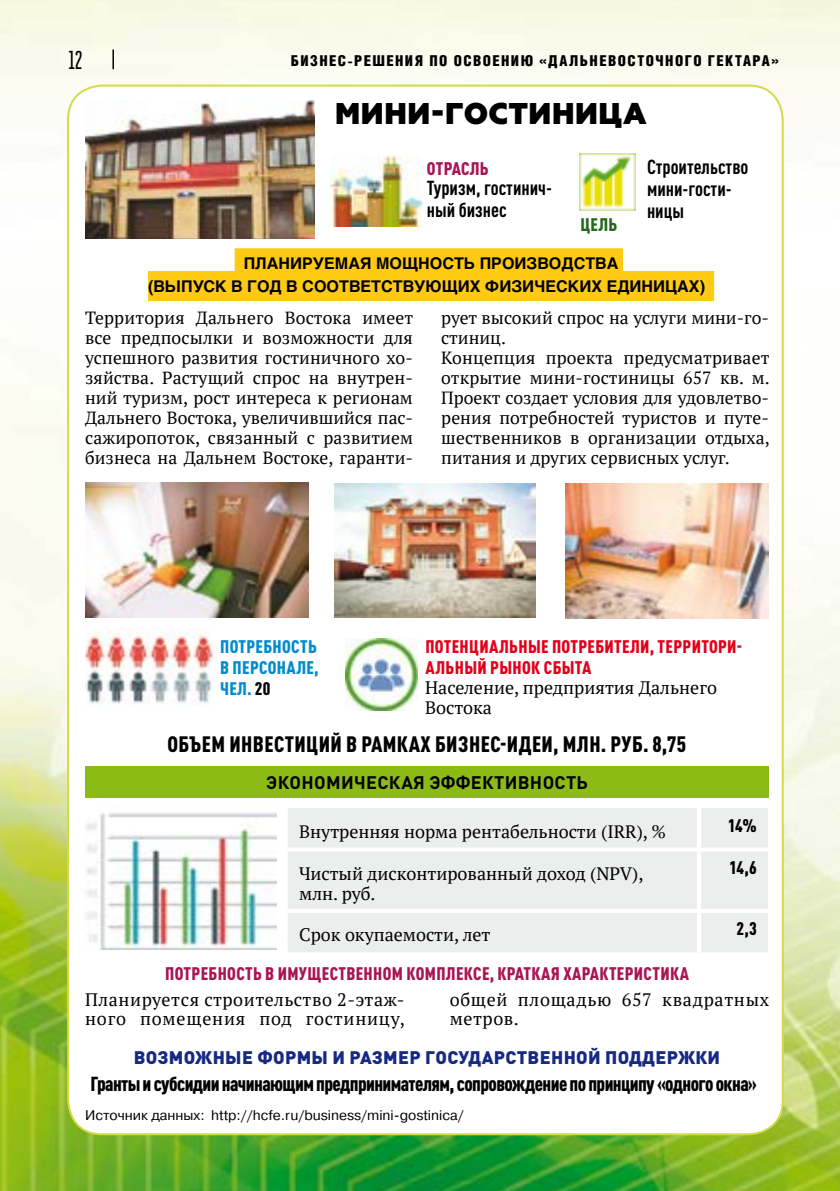
<style>
.page{position:relative;width:840px;height:1191px;background:#fff}
.page>*{position:absolute;margin:0;border:0;box-sizing:border-box;transform-origin:0 0}
.t1{font:800 30px "Geometria";letter-spacing:.02em;color:#000}
.t2{font:26px "Bravo RG";color:#000}
.t3{font:900 condensed 22px "DIN Pro";letter-spacing:.02em;color:#000}
.t4{font:900 condensed 20px "DIN Pro";letter-spacing:-.03em;color:#000}
.t5{font:700 condensed 20px/22px "DIN Pro";color:#000}
.t6{font:18px/20px "PT Serif";color:#000}
.t7{font:900 condensed 18px "DIN Pro";letter-spacing:.02em;color:#a81454}
.t8{font:18px/19.2px "PT Serif";letter-spacing:.03em;color:#000}
.t9{font:900 condensed 18px/21px "DIN Pro";letter-spacing:.02em;color:#e2001a}
.t10{font:900 18px "DIN Pro";letter-spacing:.02em;color:#162983}
.t11{font:18px/19.2px "PT Serif";letter-spacing:.04em;color:#000}
.t12{font:900 condensed 18px/21px "DIN Pro";letter-spacing:.02em;color:#008bd0;text-align:justify}
.t13{font:700 18px "DIN Pro";letter-spacing:.02em;color:#000}
.t14{font:900 condensed 18px "DIN Pro";color:#000}
.t15{font:900 condensed 18px "DIN Pro";color:#246a1e}
.t16{font:17.6px/20px "PT Serif";letter-spacing:.005em;color:#000;text-align:justify}
.t17{font:700 16px/22.6px "Helios";color:#000;text-align:center}
.t18{font:15px "Helios Cond Black C";letter-spacing:.095em;color:#000}
.t19{font:14px "Pragmatica";color:#000}
.s1{color:#000}
</style>
<div class="page">
<img style="left:0;top:0;width:839px;height:1191px">
<svg style="left:112px;top:50px;width:2px;height:19px"></svg>
<div style="left:68px;top:86px;width:714px;height:1048px;background:#fff;border-radius:34px"></div>
<img style="left:85px;top:101px;width:230px;height:137px">
<img style="left:86px;top:812px;width:190px;height:137px">
<img style="left:85px;top:628px;width:129px;height:77px">
<img style="left:330px;top:155px;width:92px;height:71px">
<div style="left:234px;top:248px;width:388px;height:30px;background:#feca14"></div>
<div style="left:148px;top:271px;width:565px;height:30px;background:#feca14"></div>
<img style="left:579px;top:154px;width:56px;height:56px">
<img style="left:345px;top:638px;width:72px;height:72px">
<div style="left:288px;top:808px;width:479px;height:144px;background:#eceded"></div>
<svg style="left:696px;top:808px;width:4px;height:39px"></svg>
<hr style="left:287px;top:847px;width:411px;height:4px;background:#fff">
<hr style="left:698px;top:847px;width:69px;height:4px;background:#fff">
<svg style="left:696px;top:851px;width:4px;height:58px"></svg>
<hr style="left:287px;top:909px;width:411px;height:4px;background:#fff">
<hr style="left:698px;top:909px;width:69px;height:4px;background:#fff">
<svg style="left:696px;top:913px;width:4px;height:39px"></svg>
<div style="left:85px;top:766px;width:683px;height:31px;background:#8cbb15"></div>
<img style="left:85px;top:483px;width:223px;height:134px">
<img style="left:334px;top:483px;width:201px;height:134px">
<img style="left:565px;top:483px;width:203px;height:136px">
<h2 class="t2" style="left:68px;top:46px;width:16px">12</h2>
<p class="t18" style="left:290px;top:52px;width:489px">БИЗНЕС-РЕШЕНИЯ ПО ОСВОЕНИЮ «ДАЛЬНЕВОСТОЧНОГО ГЕКТАРА»</p>
<h1 class="t1" style="left:335px;top:96px;width:313px">МИНИ-ГОСТИНИЦА</h1>
<p class="t7" style="left:427px;top:155px;width:63px">ОТРАСЛЬ</p>
<p class="t5" style="left:426px;top:175px;width:127px">Туризм, гостинич&shy;ный бизнес</p>
<p class="t15" style="left:580px;top:211px;width:38px">ЦЕЛЬ</p>
<p class="t5" style="left:646px;top:154px;width:103px">Строительство мини-гости&shy;ницы</p>
<p class="t17" style="left:148px;top:252px;width:558px">ПЛАНИРУЕМАЯ МОЩНОСТЬ ПРОИЗВОДСТВА<br>(ВЫПУСК В ГОД В СООТВЕТСТВУЮЩИХ ФИЗИЧЕСКИХ ЕДИНИЦАХ)</p>
<p class="t16" style="left:85px;top:308px;width:329px">Территория Дальнего Востока имеет все предпосылки и возможности для успешного развития гостиничного хо&shy;зяйства. Растущий спрос на внутрен&shy;ний туризм, рост интереса к регионам Дальнего Востока, увеличившийся пас&shy;сажиропоток, связанный с развитием бизнеса на Дальнем Востоке, гаранти-</p>
<p class="t16" style="left:441px;top:308px;width:330px;text-align:left">рует высокий спрос на услуги мини-го&shy;стиниц.<br>Концепция проекта предусматривает открытие мини-гостиницы 657 кв. м.<br>Проект создает условия для удовлетво&shy;рения потребностей туристов и путе&shy;шественников в организации отдыха, питания и других сервисных услуг.</p>
<p class="t12" style="left:220px;top:634px;width:100px">ПОТРЕБНОСТЬ В ПЕРСОНАЛЕ, ЧЕЛ. <span class="s1">20</span></p>
<p class="t9" style="left:425px;top:634px;width:318px">ПОТЕНЦИАЛЬНЫЕ ПОТРЕБИТЕЛИ, ТЕРРИТОРИ-<br>АЛЬНЫЙ РЫНОК СБЫТА</p>
<p class="t6" style="left:425px;top:677px;width:293px">Население, предприятия Дальнего<br>Востока</p>
<p class="t3" style="left:167px;top:727px;width:520px">ОБЪЕМ ИНВЕСТИЦИЙ В РАМКАХ БИЗНЕС-ИДЕИ, МЛН. РУБ. 8,75</p>
<p class="t13" style="left:266px;top:767px;width:323px">ЭКОНОМИЧЕСКАЯ ЭФФЕКТИВНОСТЬ</p>
<p class="t6" style="left:299px;top:821px;width:368px">Внутренняя норма рентабельности (IRR), %</p>
<p class="t14" style="left:727px;top:812px;width:30px">14%</p>
<p class="t6" style="left:299px;top:863px;width:345px">Чистый дисконтированный доход (NPV), млн. руб.</p>
<p class="t14" style="left:728px;top:853px;width:29px">14,6</p>
<p class="t6" style="left:299px;top:924px;width:193px">Срок окупаемости, лет</p>
<p class="t14" style="left:736px;top:914px;width:22px">2,3</p>
<p class="t7" style="left:165px;top:960px;width:525px">ПОТРЕБНОСТЬ В ИМУЩЕСТВЕННОМ КОМПЛЕКСЕ, КРАТКАЯ ХАРАКТЕРИСТИКА</p>
<p class="t8" style="left:85px;top:990px;width:321px">Планируется строительство 2-этаж&shy;ного помещения под гостиницу,</p>
<p class="t11" style="left:449px;top:990px;width:321px">общей площадью 657 квадратных метров.</p>
<p class="t10" style="left:134px;top:1041px;width:587px">ВОЗМОЖНЫЕ ФОРМЫ И РАЗМЕР ГОСУДАРСТВЕННОЙ ПОДДЕРЖКИ</p>
<p class="t4" style="left:90px;top:1067px;width:667px">Гранты и субсидии начинающим предпринимателям, сопровождение по принципу «одного окна»</p>
<p class="t19" style="left:85px;top:1106px;width:380px">Источник данных: http://hcfe.ru/business/mini-gostinica/</p>
</div>
